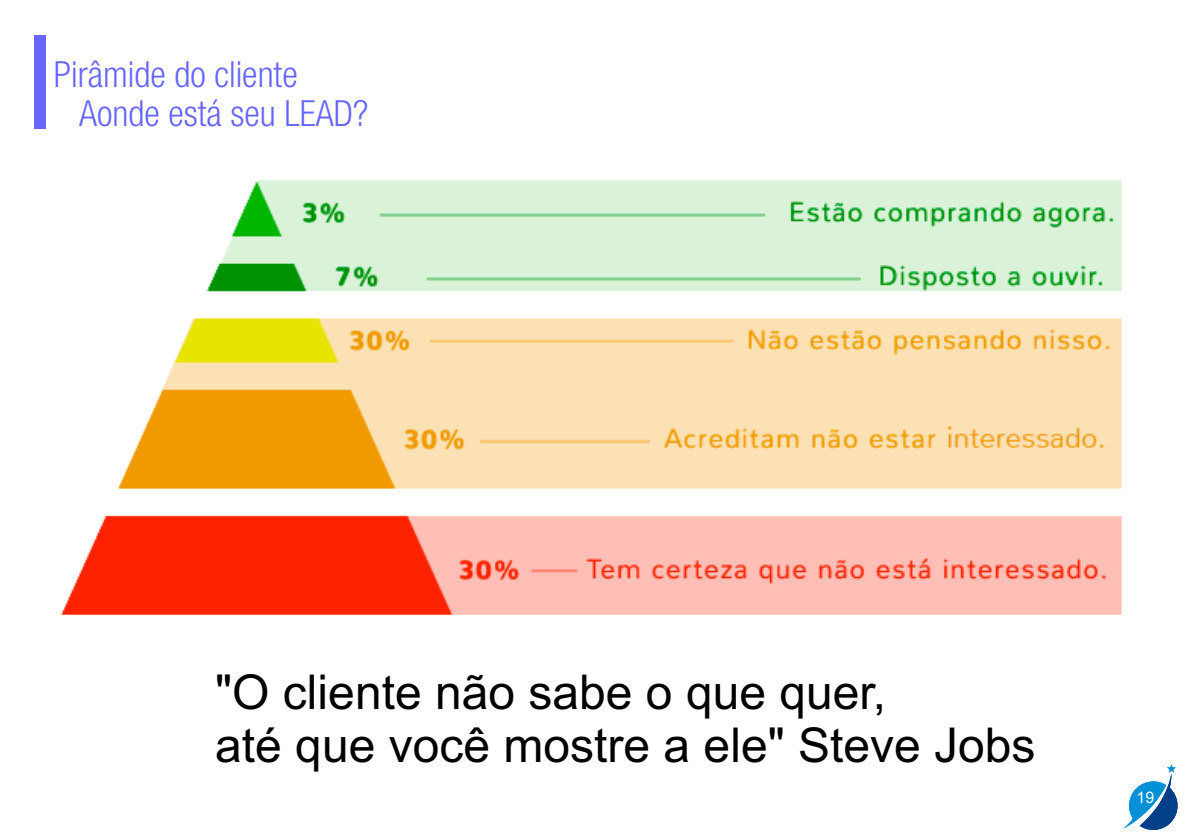
<style>
.page{position:relative;width:1191px;height:840px;background:#fff}
.page>*{position:absolute;margin:0;border:0;box-sizing:border-box;transform-origin:0 0}
.t1{font:48px/53.6px "Arial";color:#000}
.t2{font:300 condensed 36px/39px "Helvetica Neue LT Std";color:#66f}
.t3{font:16px "Arial";color:#fff}
</style>
<div class="page">
<div style="left:35px;top:35px;width:11px;height:93px;background:#66f"></div>
<svg style="left:1123px;top:764px;width:54px;height:65px"></svg>
<img style="left:61px;top:180px;width:1061px;height:436px">
<p class="t2" style="left:79px;top:55px;width:291px;text-indent:-25px">Pirâmide do cliente<br>Aonde está seu LEAD?</p>
<p class="t1" style="left:215px;top:664px;width:822px">"O cliente não sabe o que quer,<br>até que você mostre a ele" Steve Jobs</p>
<p class="t3" style="left:1136px;top:787px;width:19px">0719</p>
</div>
